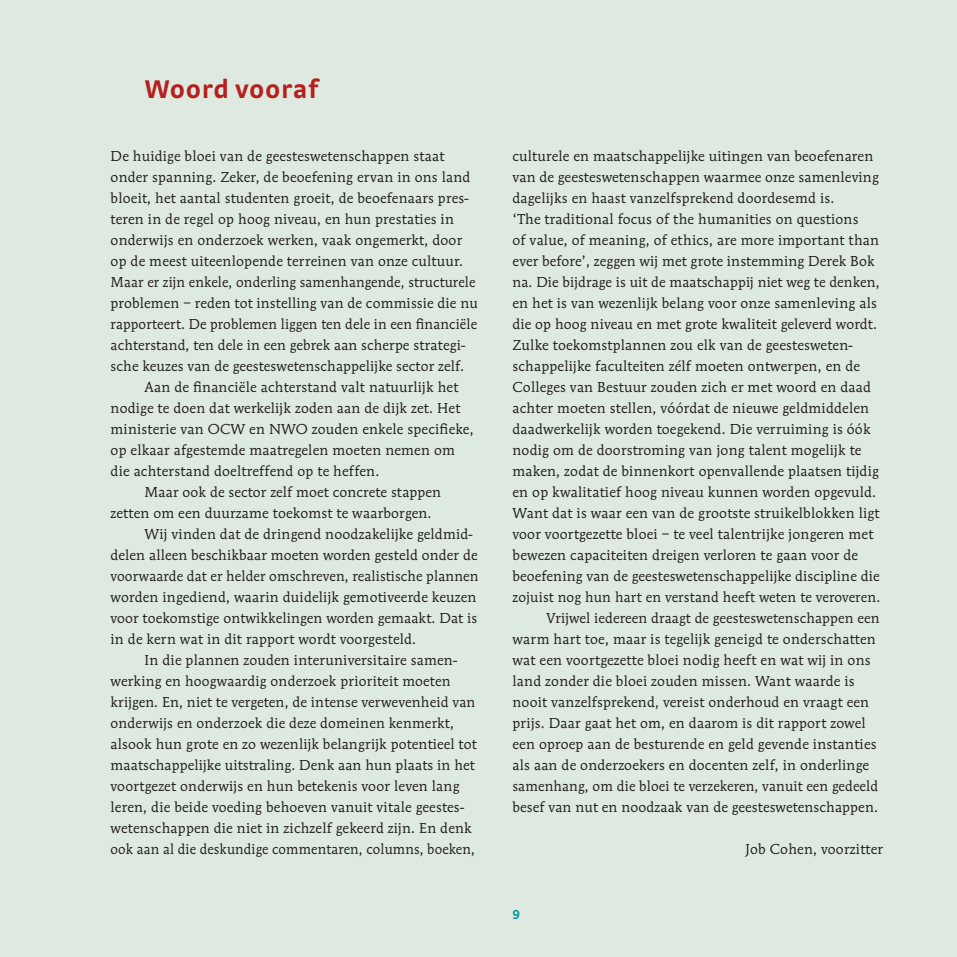
<style>
.page{position:relative;width:957px;height:957px;background:#dee9df}
.page>*{position:absolute;margin:0;border:0;box-sizing:border-box;transform-origin:0 0}
.t1{font:700 27px "Strada";letter-spacing:.025em;color:#b51f1f}
.t2{font:15px "Mendoza";letter-spacing:.015em;color:#231f20}
.t3{font:15px "Mendoza";letter-spacing:.015em;color:#231f20;scale:.96 1}
.t4{font:700 13.5px "Strada";color:#0d989e}
</style>
<div class="page">
<p class="t1" style="left:145px;top:78px;width:175px">Woord vooraf</p>
<p class="t2" style="left:111px;top:150px;width:335px">De huidige bloei van de geesteswetenschappen staat</p>
<p class="t2" style="left:111px;top:171px;width:361px">onder spanning. Zeker, de beoefening ervan in ons land</p>
<p class="t2" style="left:111px;top:192px;width:360px">bloeit, het aantal studenten groeit, de beoefenaars pres -</p>
<p class="t2" style="left:111px;top:213px;width:345px">teren in de regel op hoog niveau, en hun prestaties in</p>
<p class="t2" style="left:111px;top:234px;width:353px">onderwijs en onderzoek werken, vaak ongemerkt, door</p>
<p class="t2" style="left:111px;top:255px;width:354px">op de meest uiteenlopende terreinen van onze cultuur.</p>
<p class="t2" style="left:111px;top:276px;width:366px">Maar er zijn enkele, onderling samenhangende, structurele</p>
<p class="t2" style="left:111px;top:297px;width:369px">problemen – reden tot instelling van de commissie die nu</p>
<p class="t2" style="left:111px;top:318px;width:368px">rapporteert. De problemen liggen ten dele in een financiële</p>
<p class="t2" style="left:111px;top:339px;width:356px">achterstand, ten dele in een gebrek aan scherpe strategi-</p>
<p class="t2" style="left:111px;top:360px;width:355px">sche keuzes van de geesteswetenschappelijke sector zelf.</p>
<p class="t2" style="left:145px;top:381px;width:315px">Aan de financiële achterstand valt natuurlijk het</p>
<p class="t2" style="left:111px;top:402px;width:351px">nodige te doen dat werkelijk zoden aan de dijk zet. Het</p>
<p class="t2" style="left:111px;top:423px;width:364px">ministerie van OCW en NWO zouden enkele specifieke,</p>
<p class="t2" style="left:111px;top:444px;width:346px">op elkaar afgestemde maatregelen moeten nemen om</p>
<p class="t2" style="left:111px;top:465px;width:270px">die achterstand doeltreffend op te heffen.</p>
<p class="t2" style="left:145px;top:486px;width:298px">Maar ook de sector zelf moet concrete stappen</p>
<p class="t2" style="left:111px;top:507px;width:322px">zetten om een duurzame toekomst te waarborgen.</p>
<p class="t2" style="left:145px;top:528px;width:330px">Wij vinden dat de dringend noodzakelijke geldmid-</p>
<p class="t2" style="left:111px;top:549px;width:368px">delen alleen beschikbaar moeten worden gesteld onder de</p>
<p class="t2" style="left:111px;top:570px;width:369px">voorwaarde dat er helder omschreven, realistische plannen</p>
<p class="t2" style="left:111px;top:591px;width:367px">worden ingediend, waarin duidelijk gemotiveerde keuzen</p>
<p class="t2" style="left:111px;top:612px;width:368px">voor toekomstige ontwikkelingen worden gemaakt. Dat is</p>
<p class="t2" style="left:111px;top:633px;width:307px">in de kern wat in dit rapport wordt voorgesteld.</p>
<p class="t2" style="left:145px;top:654px;width:314px">In die plannen zouden interuniversitaire samen -</p>
<p class="t2" style="left:111px;top:675px;width:341px">wer king en hoogwaardig onderzoek prioriteit moeten</p>
<p class="t2" style="left:111px;top:696px;width:366px">krijgen. En, niet te vergeten, de intense verwevenheid van</p>
<p class="t2" style="left:111px;top:717px;width:345px">onderwijs en onderzoek die deze domeinen kenmerkt,</p>
<p class="t2" style="left:111px;top:738px;width:368px">alsook hun grote en zo wezenlijk belangrijk potentieel tot</p>
<p class="t2" style="left:111px;top:759px;width:366px">maatschappelijke uitstraling. Denk aan hun plaats in het</p>
<p class="t2" style="left:111px;top:780px;width:350px">voortgezet onderwijs en hun betekenis voor leven lang</p>
<p class="t2" style="left:111px;top:801px;width:355px">leren, die beide voeding behoeven vanuit vitale geestes -</p>
<p class="t2" style="left:111px;top:822px;width:363px">wetenschappen die niet in zichzelf gekeerd zijn. En denk</p>
<p class="t3" style="left:111px;top:843px;width:381px">ook aan al die deskundige commentaren, columns, boeken,</p>
<p class="t2" style="left:512px;top:150px;width:362px">culturele en maatschappelijke uitingen van beoefenaren</p>
<p class="t2" style="left:512px;top:171px;width:368px">van de geesteswetenschappen waarmee onze samenleving</p>
<p class="t2" style="left:512px;top:192px;width:323px">dagelijks en haast vanzelfsprekend doordesemd is.</p>
<p class="t2" style="left:512px;top:213px;width:347px">‘The traditional focus of the humanities on questions</p>
<p class="t2" style="left:512px;top:234px;width:368px">of value, of meaning, of ethics, are more important than</p>
<p class="t2" style="left:512px;top:255px;width:364px">ever before’, zeggen wij met grote instemming Derek Bok</p>
<p class="t2" style="left:512px;top:276px;width:369px">na. Die bijdrage is uit de maatschappij niet weg te denken,</p>
<p class="t2" style="left:512px;top:297px;width:366px">en het is van wezenlijk belang voor onze samenleving als</p>
<p class="t2" style="left:512px;top:318px;width:366px">die op hoog niveau en met grote kwaliteit geleverd wordt.</p>
<p class="t2" style="left:512px;top:339px;width:342px">Zulke toekomstplannen zou elk van de geestesweten-</p>
<p class="t2" style="left:512px;top:360px;width:349px">schappelijke faculteiten zélf moeten ontwerpen, en de</p>
<p class="t2" style="left:512px;top:381px;width:360px">Colleges van Bestuur zouden zich er met woord en daad</p>
<p class="t2" style="left:512px;top:402px;width:358px">achter moeten stellen, vóórdat de nieuwe geldmiddelen</p>
<p class="t2" style="left:512px;top:423px;width:360px">daadwerkelijk worden toegekend. Die verruiming is óók</p>
<p class="t2" style="left:512px;top:444px;width:350px">nodig om de doorstroming van jong talent mogelijk te</p>
<p class="t2" style="left:512px;top:465px;width:368px">maken, zodat de binnenkort openvallende plaatsen tijdig</p>
<p class="t2" style="left:512px;top:486px;width:365px">en op kwalitatief hoog niveau kunnen worden opgevuld.</p>
<p class="t2" style="left:512px;top:507px;width:368px">Want dat is waar een van de grootste struikelblokken ligt</p>
<p class="t2" style="left:512px;top:528px;width:362px">voor voortgezette bloei – te veel talentrijke jongeren met</p>
<p class="t2" style="left:512px;top:549px;width:347px">bewezen capaciteiten dreigen verloren te gaan voor de</p>
<p class="t2" style="left:512px;top:570px;width:369px">beoefening van de geesteswetenschappelijke discipline die</p>
<p class="t2" style="left:512px;top:591px;width:369px">zojuist nog hun hart en verstand heeft weten te veroveren.</p>
<p class="t2" style="left:546px;top:612px;width:334px">Vrijwel iedereen draagt de geesteswetenschappen een</p>
<p class="t2" style="left:512px;top:633px;width:365px">warm hart toe, maar is tegelijk geneigd te onderschatten</p>
<p class="t2" style="left:512px;top:654px;width:359px">wat een voortgezette bloei nodig heeft en wat wij in ons</p>
<p class="t2" style="left:512px;top:675px;width:344px">land zonder die bloei zouden missen. Want waarde is</p>
<p class="t2" style="left:512px;top:696px;width:358px">nooit vanzelfsprekend, vereist onderhoud en vraagt een</p>
<p class="t2" style="left:512px;top:717px;width:355px">prijs. Daar gaat het om, en daarom is dit rapport zowel</p>
<p class="t2" style="left:512px;top:738px;width:365px">een oproep aan de besturende en geld gevende instanties</p>
<p class="t2" style="left:512px;top:759px;width:358px">als aan de onderzoekers en docenten zelf, in onderlinge</p>
<p class="t2" style="left:512px;top:780px;width:367px">samenhang, om die bloei te verzekeren, vanuit een gedeeld</p>
<p class="t2" style="left:512px;top:801px;width:367px">besef van nut en noodzaak van de geesteswetenschappen.</p>
<p class="t2" style="left:745px;top:843px;width:139px">Job Cohen, voorzitter</p>
<p class="t4" style="left:512px;top:907px;width:9px">9</p>
</div>
